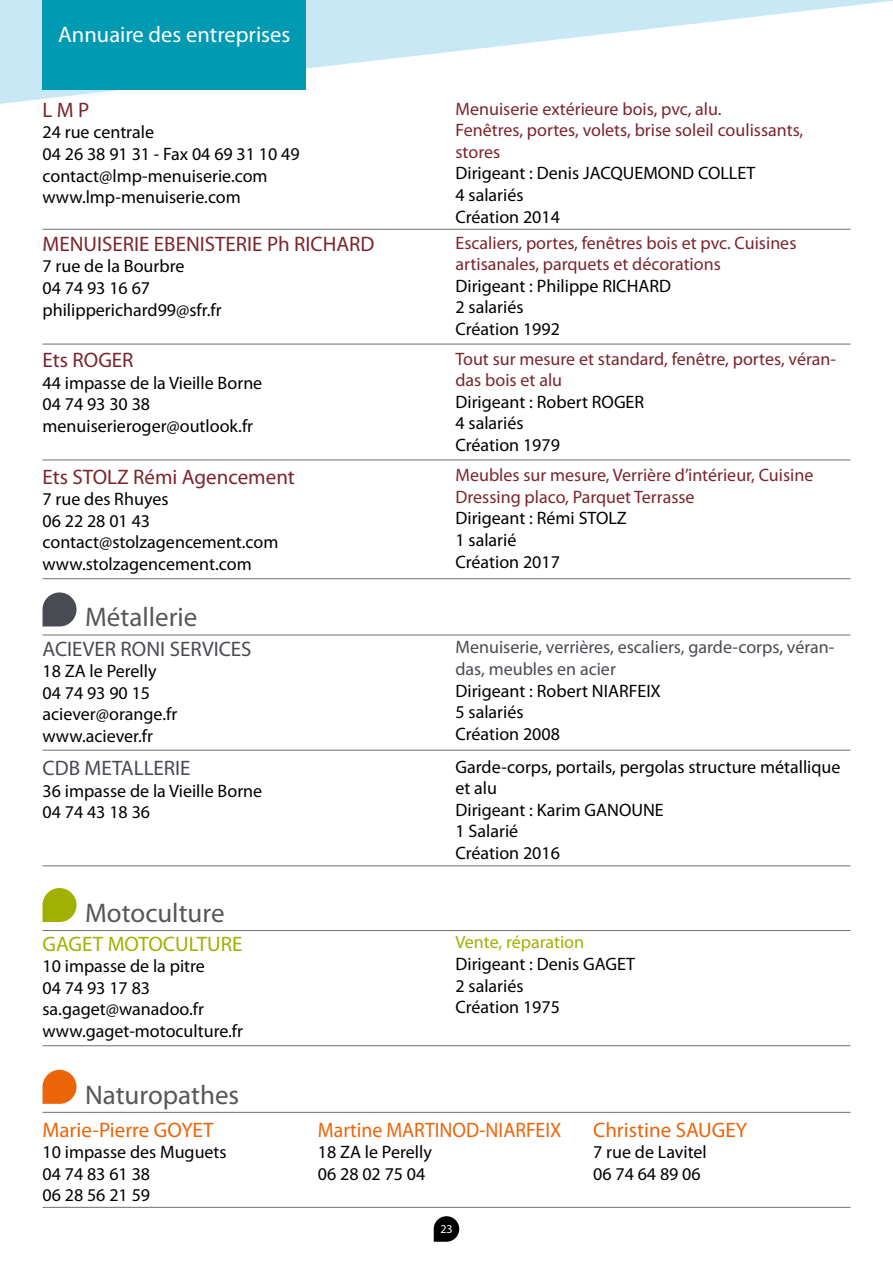
<style>
.page{position:relative;width:893px;height:1263px;background:#fff}
.page>*{position:absolute;margin:0;border:0;box-sizing:border-box;transform-origin:0 0}
.t1{font:27px "Myriad Pro";color:#575756}
.t2{font:22.5px "Myriad Pro";color:#fff}
.t3{font:21px "Myriad Pro";color:#7c252d}
.t4{font:21px "Myriad Pro";color:#494b52}
.t5{font:21px "Myriad Pro";color:#ec6408}
.t6{font:21px "Myriad Pro";color:#ec6408;scale:.94 1}
.t7{font:21px "Myriad Pro";color:#a0b101}
.t8{font:18px/21.6px "Myriad Pro";color:#000}
.t9{font:18px/21.6px "Myriad Pro";color:#7c252d}
.t10{font:18px/21.6px "Myriad Pro";color:#494b52}
.t11{font:18px "Myriad Pro";color:#a0b101}
.t12{font:12px "Myriad Pro";color:#fff}
</style>
<div class="page">
<svg style="left:434px;top:1216px;width:25px;height:26px"></svg>
<svg style="left:0;top:0;width:893px;height:104px"></svg>
<div style="left:43px;top:0;width:263px;height:89px;background:#009ab2"></div>
<hr style="left:43px;top:229px;width:807px;height:1px;background:#706f6f">
<hr style="left:43px;top:344px;width:807px;height:1px;background:#706f6f">
<hr style="left:43px;top:460px;width:807px;height:1px;background:#706f6f">
<hr style="left:43px;top:578px;width:807px;height:1px;background:#706f6f">
<svg style="left:43px;top:592px;width:34px;height:34px"></svg>
<svg style="left:43px;top:888px;width:34px;height:34px"></svg>
<svg style="left:43px;top:1070px;width:34px;height:34px"></svg>
<hr style="left:43px;top:635px;width:807px;height:1px;background:#706f6f">
<hr style="left:43px;top:930px;width:807px;height:1px;background:#706f6f">
<hr style="left:43px;top:1112px;width:807px;height:1px;background:#706f6f">
<hr style="left:43px;top:1045px;width:807px;height:1px;background:#706f6f">
<hr style="left:43px;top:1207px;width:807px;height:1px;background:#706f6f">
<hr style="left:43px;top:750px;width:807px;height:1px;background:#706f6f">
<hr style="left:43px;top:865px;width:807px;height:1px;background:#706f6f">
<p class="t2" style="left:58px;top:21px;width:234px">Annuaire des entreprises</p>
<p class="t3" style="left:43px;top:97px;width:48px">L M P</p>
<p class="t8" style="left:43px;top:121px;width:259px">24 rue centrale<br>04 26 38 91 31 - Fax 04 69 31 10 49 contact@lmp-menuiserie.com www.lmp-menuiserie.com</p>
<p class="t3" style="left:43px;top:231px;width:334px">MENUISERIE EBENISTERIE Ph RICHARD</p>
<p class="t8" style="left:43px;top:255px;width:181px">7 rue de la Bourbre<br>04 74 93 16 67 philipperichard99@sfr.fr</p>
<p class="t3" style="left:43px;top:347px;width:93px">Ets ROGER</p>
<p class="t8" style="left:43px;top:371px;width:221px">44 impasse de la Vieille Borne<br>04 74 93 30 38 menuiserieroger@outlook.fr</p>
<p class="t3" style="left:43px;top:463px;width:254px">Ets STOLZ Rémi Agencement</p>
<p class="t8" style="left:43px;top:488px;width:237px">7 rue des Rhuyes<br>06 22 28 01 43 contact@stolzagencement.com www.stolzagencement.com</p>
<h1 class="t1" style="left:85px;top:601px;width:114px">Métallerie</h1>
<p class="t4" style="left:43px;top:636px;width:211px">ACIEVER RONI SERVICES</p>
<p class="t8" style="left:43px;top:660px;width:136px">18 ZA le Perelly<br>04 74 93 90 15 aciever@orange.fr www.aciever.fr</p>
<p class="t4" style="left:43px;top:755px;width:150px">CDB METALLERIE</p>
<p class="t8" style="left:43px;top:779px;width:221px">36 impasse de la Vieille Borne<br>04 74 43 18 36</p>
<h1 class="t1" style="left:85px;top:896px;width:141px">Motoculture</h1>
<p class="t7" style="left:43px;top:930px;width:201px">GAGET MOTOCULTURE</p>
<p class="t8" style="left:43px;top:955px;width:202px">10 impasse de la pitre<br>04 74 93 17 83 sa.gaget@wanadoo.fr www.gaget-motoculture.fr</p>
<h1 class="t1" style="left:85px;top:1078px;width:156px">Naturopathes</h1>
<p class="t9" style="left:455px;top:97px;width:349px">Menuiserie extérieure bois, pvc, alu.<br>Fenêtres, portes, volets, brise soleil coulissants, stores</p>
<p class="t8" style="left:455px;top:162px;width:302px">Dirigeant : Denis JACQUEMOND COLLET<br>4 salariés<br>Création 2014</p>
<p class="t9" style="left:455px;top:231px;width:342px">Escaliers, portes, fenêtres bois et pvc. Cuisines artisanales, parquets et décorations</p>
<p class="t8" style="left:455px;top:275px;width:217px">Dirigeant : Philippe RICHARD<br>2 salariés<br>Création 1992</p>
<p class="t9" style="left:455px;top:347px;width:382px">Tout sur mesure et standard, fenêtre, portes, véran&shy;das bois et alu</p>
<p class="t8" style="left:455px;top:391px;width:190px">Dirigeant : Robert ROGER<br>4 salariés<br>Création 1979</p>
<p class="t9" style="left:455px;top:464px;width:359px">Meubles sur mesure, Verrière d’intérieur, Cuisine<br>Dressing placo, Parquet Terrasse</p>
<p class="t8" style="left:455px;top:507px;width:173px">Dirigeant : Rémi STOLZ<br>1 salarié<br>Création 2017</p>
<p class="t10" style="left:455px;top:636px;width:380px">Menuiserie, verrières, escaliers, garde-corps, véran&shy;das, meubles en acier</p>
<p class="t8" style="left:455px;top:679px;width:207px">Dirigeant : Robert NIARFEIX<br>5 salariés<br>Création 2008</p>
<p class="t8" style="left:455px;top:755px;width:387px">Garde-corps, portails, pergolas structure métallique et alu<br>Dirigeant : Karim GANOUNE<br>1 Salarié<br>Création 2016</p>
<p class="t11" style="left:455px;top:931px;width:130px">Vente, réparation</p>
<p class="t8" style="left:455px;top:953px;width:181px">Dirigeant : Denis GAGET<br>2 salariés<br>Création 1975</p>
<p class="t5" style="left:43px;top:1116px;width:173px">Marie-Pierre GOYET</p>
<p class="t8" style="left:43px;top:1141px;width:186px">10 impasse des Muguets<br>04 74 83 61 38<br>06 28 56 21 59</p>
<p class="t6" style="left:318px;top:1116px;width:261px">Martine MARTINOD-NIARFEIX</p>
<p class="t8" style="left:318px;top:1141px;width:115px">18 ZA le Perelly<br>06 28 02 75 04</p>
<p class="t12" style="left:440px;top:1222px;width:14px">23</p>
<p class="t5" style="left:593px;top:1116px;width:156px">Christine SAUGEY</p>
<p class="t8" style="left:593px;top:1141px;width:115px">7 rue de Lavitel<br>06 74 64 89 06</p>
</div>
